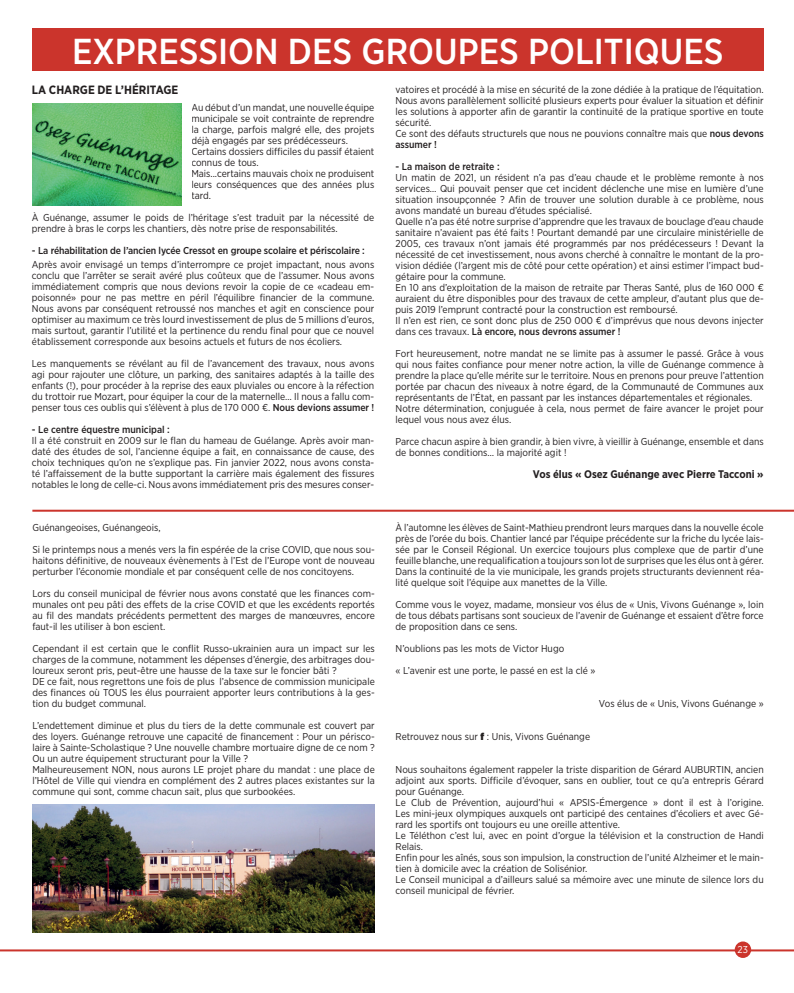
<style>
.page{position:relative;width:794px;height:993px;background:#fff}
.page>*{position:absolute;margin:0;border:0;box-sizing:border-box;transform-origin:0 0}
.t1{font:500 36px "Gotham Narrow";color:#fff}
.t2{font:700 12px "Gotham Narrow";color:#231f20}
.t3{font:700 11px "Gotham Narrow";color:#231f20}
.t4{font:10px/11px "Gotham Narrow";color:#231f20}
.t5{font:500 10px "Gotham Narrow";letter-spacing:-.01em;color:#231f20}
.t6{font:10px "Gotham Narrow";color:#fff}
.s1{font-weight:500}
.s2{font-weight:900}
</style>
<div class="page">
<div style="left:32px;top:28px;width:731px;height:43px;background:#cb342c"></div>
<hr style="left:0;top:949px;width:794px;height:2px;background:#cb342c">
<div style="left:734px;top:941px;width:17px;height:16px;background:#cb342c;border-radius:50%"></div>
<hr style="left:32px;top:509px;width:762px;height:2px;background:#cb342c">
<img style="left:32px;top:804px;width:342px;height:128px">
<img style="left:32px;top:103px;width:149px;height:102px">
<h1 class="t1" style="left:72px;top:28px;width:653px">EXPRESSION DES GROUPES POLITIQUES</h1>
<p class="t2" style="left:32px;top:82px;width:148px">LA CHARGE DE L’HÉRITAGE</p>
<p class="t4" style="left:191px;top:101px;width:184px">Au début d’un mandat, une nouvelle équipe municipale se voit contrainte de reprendre la charge, parfois malgré elle, des projets déjà engagés par ses prédécesseurs.<br>Certains dossiers difficiles du passif étaient connus de tous.<br>Mais...certains mauvais choix ne produisent leurs conséquences que des années plus tard.</p>
<p class="t4" style="left:32px;top:211px;width:344px">À Guénange, assumer le poids de l’héritage s’est traduit par la nécessité de prendre à bras le corps les chantiers, dès notre prise de responsabilités.</p>
<p class="t5" style="left:32px;top:244px;width:334px">- La réhabilitation de l’ancien lycée Cressot en groupe scolaire et périscolaire :</p>
<p class="t4" style="left:32px;top:258px;width:344px;text-align:justify">Après avoir envisagé un temps d’interrompre ce projet impactant, nous avons conclu que l’arrêter se serait avéré plus coûteux que de l’assumer. Nous avons immédiatement compris que nous devions revoir la copie de ce «cadeau em&shy;poisonné» pour ne pas mettre en péril l’équilibre financier de la commune.<br>Nous avons par conséquent retroussé nos manches et agit en conscience pour optimiser au maximum ce très lourd investissement de plus de 5 millions d’euros, mais surtout, garantir l’utilité et la pertinence du rendu final pour que ce nouvel établissement corresponde aux besoins actuels et futurs de nos écoliers.</p>
<p class="t4" style="left:32px;top:357px;width:344px;text-align:justify">Les manquements se révélant au fil de l’avancement des travaux, nous avons agi pour rajouter une clôture, un parking, des sanitaires adaptés à la taille des enfants (!), pour procéder à la reprise des eaux pluviales ou encore à la réfection du trottoir rue Mozart, pour équiper la cour de la maternelle… Il nous a fallu com&shy;penser tous ces oublis qui s’élèvent à plus de 170 000 €. <span class="s1">Nous devions assumer !</span></p>
<p class="t5" style="left:32px;top:423px;width:139px">- Le centre équestre municipal :</p>
<p class="t4" style="left:32px;top:434px;width:344px;text-align:justify">Il a été construit en 2009 sur le flan du hameau de Guélange. Après avoir man&shy;daté des études de sol, l’ancienne équipe a fait, en connaissance de cause, des choix techniques qu’on ne s’explique pas. Fin janvier 2022, nous avons consta&shy;té l’affaissement de la butte supportant la carrière mais également des fissures notables le long de celle-ci. Nous avons immédiatement pris des mesures conser-</p>
<p class="t4" style="left:32px;top:521px;width:130px">Guénangeoises, Guénangeois,</p>
<p class="t4" style="left:32px;top:543px;width:344px;text-align:justify">Si le printemps nous a menés vers la fin espérée de la crise COVID, que nous sou&shy;haitons définitive, de nouveaux évènements à l’Est de l’Europe vont de nouveau perturber l’économie mondiale et par conséquent celle de nos concitoyens.</p>
<p class="t4" style="left:32px;top:587px;width:344px;text-align:justify">Lors du conseil municipal de février nous avons constaté que les finances com&shy;munales ont peu pâti des effets de la crise COVID et que les excédents reportés au fil des mandats précédents permettent des marges de manœuvres, encore faut-il les utiliser à bon escient.</p>
<p class="t4" style="left:32px;top:642px;width:344px">Cependant il est certain que le conflit Russo-ukrainien aura un impact sur les charges de la commune, notamment les dépenses d’énergie, des arbitrages dou&shy;loureux seront pris, peut-être une hausse de la taxe sur le foncier bâti ?<br>DE ce fait, nous regrettons une fois de plus l’absence de commission municipale des finances où TOUS les élus pourraient apporter leurs contributions à la ges&shy;tion du budget communal.</p>
<p class="t4" style="left:32px;top:719px;width:344px">L’endettement diminue et plus du tiers de la dette communale est couvert par des loyers. Guénange retrouve une capacité de financement : Pour un périsco&shy;laire à Sainte-Scholastique ? Une nouvelle chambre mortuaire digne de ce nom ?<br>Ou un autre équipement structurant pour la Ville ?<br>Malheureusement NON, nous aurons LE projet phare du mandat : une place de l’Hôtel de Ville qui viendra en complément des 2 autres places existantes sur la commune qui sont, comme chacun sait, plus que surbookées.</p>
<p class="t4" style="left:395px;top:83px;width:370px">vatoires et procédé à la mise en sécurité de la zone dédiée à la pratique de l’équitation.<br>Nous avons parallèlement sollicité plusieurs experts pour évaluer la situation et définir les solutions à apporter afin de garantir la continuité de la pratique sportive en toute sécurité.<br>Ce sont des défauts structurels que nous ne pouvions connaître mais que <span class="s1">nous devons assumer !</span></p>
<p class="t5" style="left:395px;top:160px;width:106px">- La maison de retraite :</p>
<p class="t4" style="left:395px;top:171px;width:370px">Un matin de 2021, un résident n’a pas d’eau chaude et le problème remonte à nos services… Qui pouvait penser que cet incident déclenche une mise en lumière d’une situation insoupçonnée ? Afin de trouver une solution durable à ce problème, nous avons mandaté un bureau d’études spécialisé.<br>Quelle n’a pas été notre surprise d’apprendre que les travaux de bouclage d’eau chaude sanitaire n’avaient pas été faits ! Pourtant demandé par une circulaire ministérielle de 2005, ces travaux n’ont jamais été programmés par nos prédécesseurs ! Devant la nécessité de cet investissement, nous avons cherché à connaître le montant de la pro&shy;vision dédiée (l’argent mis de côté pour cette opération) et ainsi estimer l’impact bud&shy;gétaire pour la commune.<br>En 10 ans d’exploitation de la maison de retraite par Theras Santé, plus de 160 000 € auraient du être disponibles pour des travaux de cette ampleur, d’autant plus que de&shy;puis 2019 l’emprunt contracté pour la construction est remboursé.<br>Il n’en est rien, ce sont donc plus de 250 000 € d’imprévus que nous devons injecter dans ces travaux. <span class="s1">Là encore, nous devrons assumer !</span></p>
<p class="t4" style="left:395px;top:347px;width:370px">Fort heureusement, notre mandat ne se limite pas à assumer le passé. Grâce à vous qui nous faites confiance pour mener notre action, la ville de Guénange commence à prendre la place qu’elle mérite sur le territoire. Nous en prenons pour preuve l’attention portée par chacun des niveaux à notre égard, de la Communauté de Communes aux représentants de l’État, en passant par les instances départementales et régionales.<br>Notre détermination, conjuguée à cela, nous permet de faire avancer le projet pour lequel vous nous avez élus.</p>
<p class="t4" style="left:395px;top:435px;width:369px">Parce chacun aspire à bien grandir, à bien vivre, à vieillir à Guénange, ensemble et dans de bonnes conditions… la majorité agit !</p>
<p class="t3" style="left:533px;top:467px;width:232px">Vos élus « Osez Guénange avec Pierre Tacconi »</p>
<p class="t4" style="left:395px;top:521px;width:370px;text-align:justify">À l’automne les élèves de Saint-Mathieu prendront leurs marques dans la nouvelle école près de l’orée du bois. Chantier lancé par l’équipe précédente sur la friche du lycée lais&shy;sée par le Conseil Régional. Un exercice toujours plus complexe que de partir d’une feuille blanche, une requalification a toujours son lot de surprises que les élus ont à gérer.<br>Dans la continuité de la vie municipale, les grands projets structurants deviennent réa&shy;lité quelque soit l’équipe aux manettes de la Ville.</p>
<p class="t4" style="left:395px;top:598px;width:370px;text-align:justify">Comme vous le voyez, madame, monsieur vos élus de « Unis, Vivons Guénange », loin de tous débats partisans sont soucieux de l’avenir de Guénange et essaient d’être force de proposition dans ce sens.</p>
<p class="t4" style="left:395px;top:642px;width:170px">N’oublions pas les mots de Victor Hugo</p>
<p class="t4" style="left:395px;top:664px;width:201px">« L’avenir est une porte, le passé en est la clé »</p>
<p class="t4" style="left:599px;top:697px;width:166px">Vos élus de « Unis, Vivons Guénange »</p>
<p class="t4" style="left:395px;top:730px;width:196px">Retrouvez nous sur <span class="s2">f</span> : Unis, Vivons Guénange</p>
<p class="t4" style="left:395px;top:763px;width:370px">Nous souhaitons également rappeler la triste disparition de Gérard AUBURTIN, ancien adjoint aux sports. Difficile d’évoquer, sans en oublier, tout ce qu’a entrepris Gérard pour Guénange.<br>Le Club de Prévention, aujourd’hui « APSIS-Émergence » dont il est à l’origine.<br>Les mini-jeux olympiques auxquels ont participé des centaines d’écoliers et avec Gé&shy;rard les sportifs ont toujours eu une oreille attentive.<br>Le Téléthon c’est lui, avec en point d’orgue la télévision et la construction de Handi Relais.<br>Enfin pour les aînés, sous son impulsion, la construction de l’unité Alzheimer et le main&shy;tien à domicile avec la création de Solisénior.<br>Le Conseil municipal a d’ailleurs salué sa mémoire avec une minute de silence lors du conseil municipal de février.</p>
<p class="t6" style="left:737px;top:942px;width:12px">23</p>
</div>
